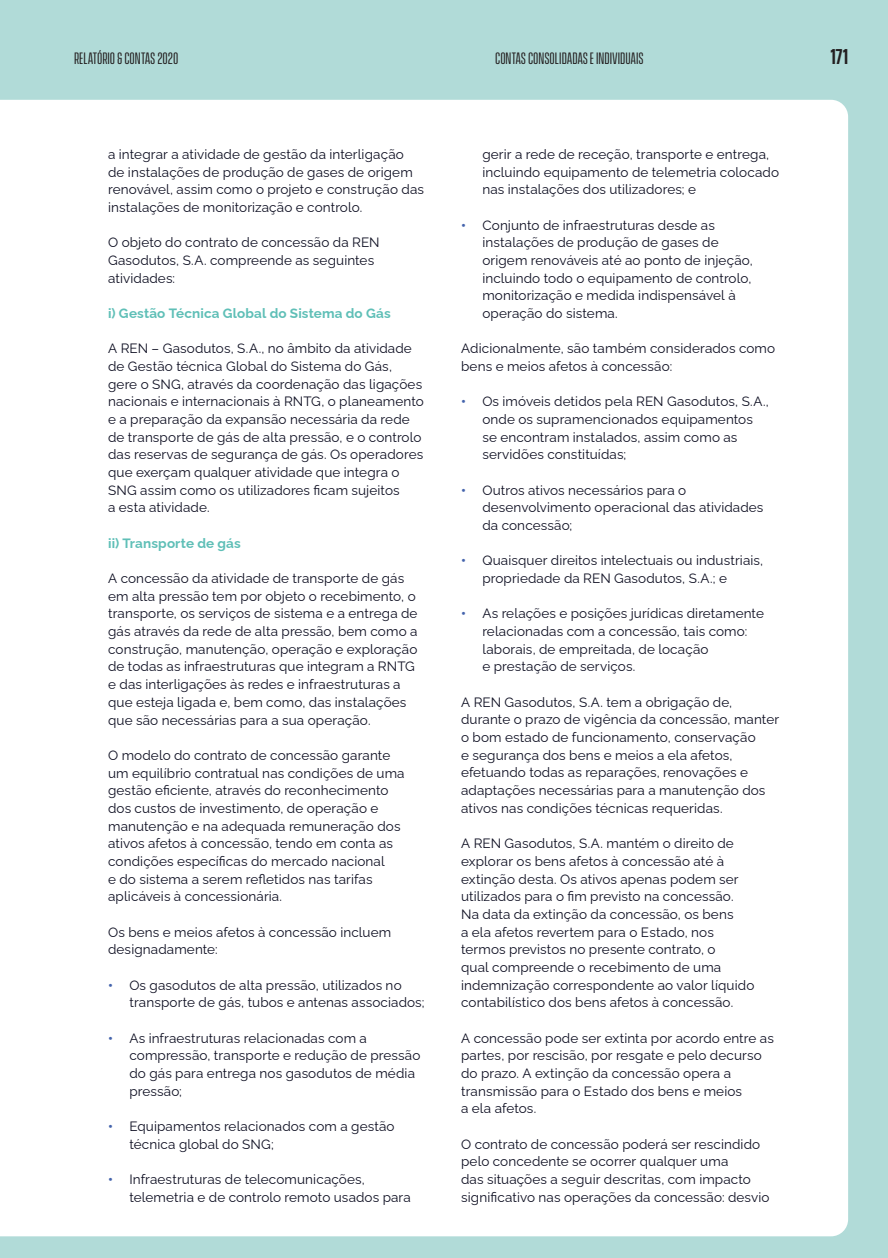
<style>
.page{position:relative;width:888px;height:1258px;background:#b1dbd8}
.page>*{position:absolute;margin:0;border:0;box-sizing:border-box;transform-origin:0 0}
.t1{font:600 19.5px "Vanguard CF";color:#231f20}
.t2{font:15px "Vanguard CF";color:#231f20}
.TEXTO_Contas{font:13.5px/17.7px "Raleway";letter-spacing:.01em;color:#0e0f22}
._1_1_1_1_Titulo_Cont{font:700 13.5px "Raleway";letter-spacing:.01em;color:#5fbfb7}
.s1{font-weight:800;color:#4463ac}
</style>
<div class="page">
<div style="left:0;top:100px;width:848px;height:1136px;background:#fff"></div>
<p class="t2" style="left:74px;top:50px;width:106px">RELATÓRIO &amp; CONTAS 2020</p>
<p class="t2" style="left:495px;top:50px;width:150px">CONTAS CONSOLIDADAS E INDIVIDUAIS</p>
<h1 class="t1" style="left:830px;top:45px;width:19px">171</h1>
<p class="TEXTO_Contas" style="left:108px;top:144px;width:317px">a integrar a atividade de gestão da interligação<br>de instalações de produção de gases de origem renovável, assim como o projeto e construção das instalações de monitorização e controlo.</p>
<p class="TEXTO_Contas" style="left:108px;top:232px;width:273px">O objeto do contrato de concessão da REN<br>Gasodutos, S.A. compreende as seguintes atividades:</p>
<p class="_1_1_1_1_Titulo_Cont" style="left:108px;top:302px;width:284px">i) Gestão Técnica Global do Sistema do Gás</p>
<p class="TEXTO_Contas" style="left:108px;top:338px;width:317px">A REN – Gasodutos, S.A., no âmbito da atividade de Gestão técnica Global do Sistema do Gás, gere o SNG, através da coordenação das ligações nacionais e internacionais à RNTG, o planeamento e a preparação da expansão necessária da rede de transporte de gás de alta pressão, e o controlo das reservas de segurança de gás. Os operadores que exerçam qualquer atividade que integra o SNG assim como os utilizadores ficam sujeitos<br>a esta atividade.</p>
<p class="_1_1_1_1_Titulo_Cont" style="left:108px;top:532px;width:134px">ii) Transporte de gás</p>
<p class="TEXTO_Contas" style="left:108px;top:568px;width:311px">A concessão da atividade de transporte de gás em alta pressão tem por objeto o recebimento, o transporte, os serviços de sistema e a entrega de gás através da rede de alta pressão, bem como a construção, manutenção, operação e exploração de todas as infraestruturas que integram a RNTG e das interligações às redes e infraestruturas a que esteja ligada e, bem como, das instalações que são necessárias para a sua operação.</p>
<p class="TEXTO_Contas" style="left:108px;top:745px;width:298px">O modelo do contrato de concessão garante um equilíbrio contratual nas condições de uma gestão eficiente, através do reconhecimento dos custos de investimento, de operação e manutenção e na adequada remuneração dos ativos afetos à concessão, tendo em conta as condições específicas do mercado nacional<br>e do sistema a serem refletidos nas tarifas aplicáveis à concessionária.</p>
<p class="TEXTO_Contas" style="left:108px;top:921px;width:285px">Os bens e meios afetos à concessão incluem designadamente:</p>
<p class="TEXTO_Contas" style="left:129px;top:974px;width:297px;text-indent:-21px"><span class="s1">•</span> Os gasodutos de alta pressão, utilizados no transporte de gás, tubos e antenas associados;</p>
<p class="TEXTO_Contas" style="left:129px;top:1027px;width:293px;text-indent:-21px"><span class="s1">•</span> As infraestruturas relacionadas com a compressão, transporte e redução de pressão do gás para entrega nos gasodutos de média pressão;</p>
<p class="TEXTO_Contas" style="left:129px;top:1116px;width:267px;text-indent:-21px"><span class="s1">•</span> Equipamentos relacionados com a gestão técnica global do SNG;</p>
<p class="TEXTO_Contas" style="left:129px;top:1169px;width:283px;text-indent:-21px"><span class="s1">•</span> Infraestruturas de telecomunicações, telemetria e de controlo remoto usados para</p>
<p class="TEXTO_Contas" style="left:482px;top:144px;width:298px">gerir a rede de receção, transporte e entrega, incluindo equipamento de telemetria colocado nas instalações dos utilizadores; e</p>
<p class="TEXTO_Contas" style="left:482px;top:215px;width:272px;text-indent:-21px"><span class="s1">•</span> Conjunto de infraestruturas desde as instalações de produção de gases de origem renováveis até ao ponto de injeção, incluindo todo o equipamento de controlo, monitorização e medida indispensável à operação do sistema.</p>
<p class="TEXTO_Contas" style="left:461px;top:338px;width:316px">Adicionalmente, são também considerados como bens e meios afetos à concessão:</p>
<p class="TEXTO_Contas" style="left:482px;top:391px;width:288px;text-indent:-21px"><span class="s1">•</span> Os imóveis detidos pela REN Gasodutos, S.A., onde os supramencionados equipamentos se encontram instalados, assim como as servidões constituídas;</p>
<p class="TEXTO_Contas" style="left:482px;top:480px;width:283px;text-indent:-21px"><span class="s1">•</span> Outros ativos necessários para o desenvolvimento operacional das atividades da concessão;</p>
<p class="TEXTO_Contas" style="left:482px;top:550px;width:282px;text-indent:-21px"><span class="s1">•</span> Quaisquer direitos intelectuais ou industriais, propriedade da REN Gasodutos, S.A.; e</p>
<p class="TEXTO_Contas" style="left:482px;top:603px;width:283px;text-indent:-21px"><span class="s1">•</span> As relações e posições jurídicas diretamente relacionadas com a concessão, tais como: laborais, de empreitada, de locação<br>e prestação de serviços.</p>
<p class="TEXTO_Contas" style="left:461px;top:692px;width:320px">A REN Gasodutos, S.A. tem a obrigação de, durante o prazo de vigência da concessão, manter o bom estado de funcionamento, conservação<br>e segurança dos bens e meios a ela afetos, efetuando todas as reparações, renovações e adaptações necessárias para a manutenção dos ativos nas condições técnicas requeridas.</p>
<p class="TEXTO_Contas" style="left:461px;top:833px;width:295px">A REN Gasodutos, S.A. mantém o direito de explorar os bens afetos à concessão até à extinção desta. Os ativos apenas podem ser utilizados para o fim previsto na concessão.<br>Na data da extinção da concessão, os bens<br>a ela afetos revertem para o Estado, nos termos previstos no presente contrato, o<br>qual compreende o recebimento de uma indemnização correspondente ao valor líquido contabilístico dos bens afetos à concessão.</p>
<p class="TEXTO_Contas" style="left:461px;top:1027px;width:314px">A concessão pode ser extinta por acordo entre as partes, por rescisão, por resgate e pelo decurso do prazo. A extinção da concessão opera a transmissão para o Estado dos bens e meios<br>a ela afetos.</p>
<p class="TEXTO_Contas" style="left:461px;top:1133px;width:310px">O contrato de concessão poderá ser rescindido pelo concedente se ocorrer qualquer uma<br>das situações a seguir descritas, com impacto significativo nas operações da concessão: desvio</p>
</div>
